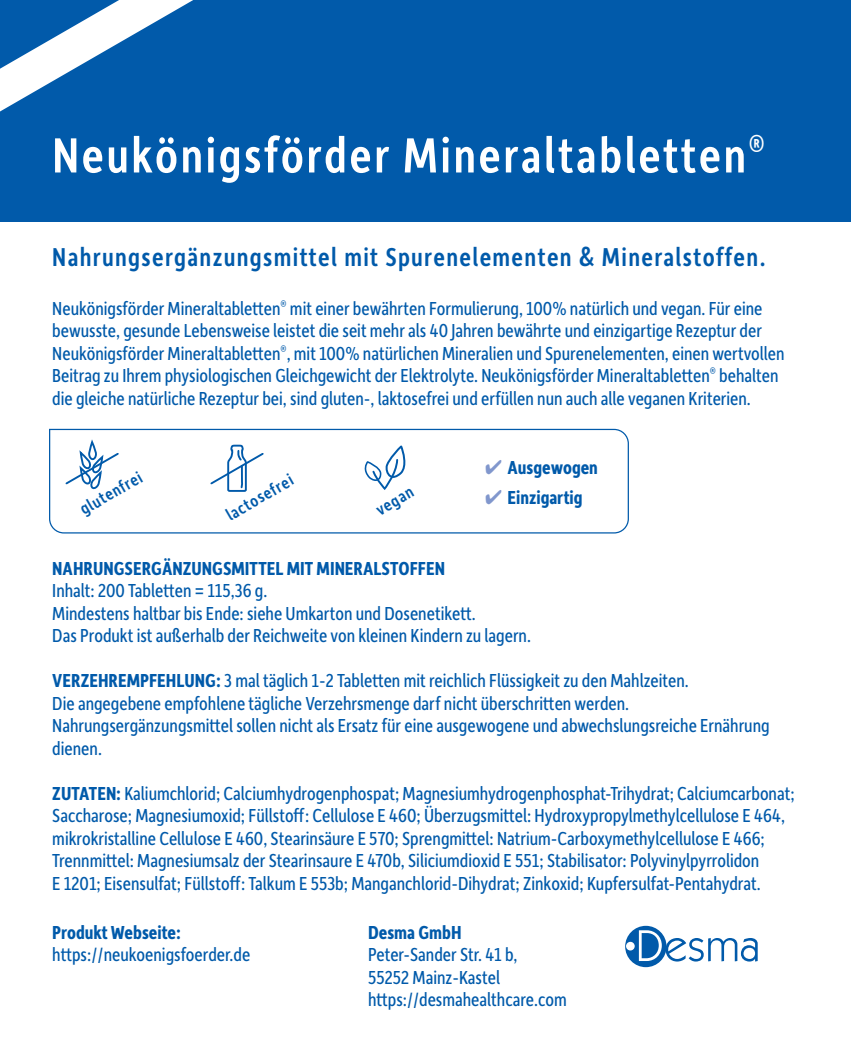
<style>
.page{position:relative;width:851px;height:1063px;background:#fff}
.page>*{position:absolute;margin:0;border:0;box-sizing:border-box;transform-origin:0 0}
.t1{font:500 52.5px "Depot New Condensed";letter-spacing:.05em;color:#fff}
.t2{font:500 27.5px "Depot New Condensed";letter-spacing:.05em;color:#015aaa}
.t3{font:20px/22.5px "Depot New Condensed";color:#015aaa}
.t4{font:700 20px "Depot New Condensed";color:#015aaa}
.t5{font:500 18px "Depot New Condensed";color:#015aaa}
.s1{color:#8197cd}
.s2{font-weight:700}
</style>
<div class="page">
<div style="left:0;top:0;width:850px;height:221px;background:#015aaa"></div>
<svg style="left:0;top:0;width:193px;height:112px"></svg>
<div style="left:625px;top:926px;width:41px;height:41px;background:#015aaa;border-radius:50%"></div>
<svg style="left:638px;top:930px;width:119px;height:32px"></svg>
<div style="left:626px;top:942px;width:8px;height:8px;background:#fff;border-radius:50%"></div>
<svg style="left:49px;top:428px;width:580px;height:106px"></svg>
<svg style="left:64px;top:442px;width:56px;height:53px"></svg>
<svg style="left:362px;top:443px;width:45px;height:48px"></svg>
<svg style="left:209px;top:443px;width:56px;height:50px"></svg>
<h1 class="t1" style="left:52px;top:121px;width:714px">Neukönigsförder Mineraltabletten<sup>®</sup></h1>
<h2 class="t2" style="left:52px;top:239px;width:714px">Nahrungsergänzungsmittel mit Spurenelementen &amp; Mineralstoffen.</h2>
<p class="t3" style="left:52px;top:296px;width:733px">Neukönigsförder Mineraltabletten<sup>®</sup> mit einer bewährten Formulierung, 100% natürlich und vegan. Für eine bewusste, gesunde Lebensweise leistet die seit mehr als 40 Jahren bewährte und einzigartige Rezeptur der Neukönigsförder Mineraltabletten<sup>®</sup>, mit 100% natürlichen Mineralien und Spurenelementen, einen wertvollen Beitrag zu Ihrem physiologischen Gleichgewicht der Elektrolyte. Neukönigsförder Mineraltabletten<sup>®</sup> behalten die gleiche natürliche Rezeptur bei, sind gluten-, laktosefrei und erfüllen nun auch alle veganen Kriterien.</p>
<p class="t5" style="left:75px;top:500px;width:70px;rotate:-30deg">glutenfrei</p>
<p class="t5" style="left:221px;top:506px;width:76px;rotate:-30deg">lactosefrei</p>
<p class="t5" style="left:371px;top:500px;width:42px;rotate:-30deg">vegan</p>
<p class="t4" style="left:485px;top:454px;width:114px"><span class="s1">✔</span> Ausgewogen</p>
<p class="t4" style="left:485px;top:484px;width:99px"><span class="s1">✔</span> Einzigartig</p>
<p class="t4" style="left:52px;top:555px;width:394px">NAHRUNGSERGÄNZUNGSMITTEL MIT MINERALSTOFFEN</p>
<p class="t3" style="left:52px;top:578px;width:480px">Inhalt: 200 Tabletten = 115,36 g.<br>Mindestens haltbar bis Ende: siehe Umkarton und Dosenetikett.<br>Das Produkt ist außerhalb der Reichweite von kleinen Kindern zu lagern.</p>
<p class="t3" style="left:52px;top:668px;width:718px"><span class="s2">VERZEHREMPFEHLUNG:</span> 3 mal täglich 1-2 Tabletten mit reichlich Flüssigkeit zu den Mahlzeiten.<br>Die angegebene empfohlene tägliche Verzehrsmenge darf nicht überschritten werden.<br>Nahrungsergänzungsmittel sollen nicht als Ersatz für eine ausgewogene und abwechslungsreiche Ernährung dienen.</p>
<p class="t3" style="left:52px;top:781px;width:743px"><span class="s2">ZUTATEN:</span> Kaliumchlorid; Calciumhydrogenphospat; Magnesiumhydrogenphosphat-Trihydrat; Calciumcarbonat; Saccharose; Magnesiumoxid; Füllstoff: Cellulose E 460; Überzugsmittel: Hydroxypropylmethylcellulose E 464, mikrokristalline Cellulose E 460, Stearinsäure E 570; Sprengmittel: Natrium-Carboxymethylcellulose E 466; Trennmittel: Magnesiumsalz der Stearinsaure E 470b, Siliciumdioxid E 551; Stabilisator: Polyvinylpyrrolidon<br>E 1201; Eisensulfat; Füllstoff: Talkum E 553b; Manganchlorid-Dihydrat; Zinkoxid; Kupfersulfat-Pentahydrat.</p>
<p class="t4" style="left:52px;top:919px;width:130px">Produkt Webseite:</p>
<p class="t3" style="left:52px;top:942px;width:199px">https://neukoenigsfoerder.de</p>
<p class="t4" style="left:368px;top:919px;width:95px">Desma GmbH</p>
<p class="t3" style="left:368px;top:942px;width:200px">Peter-Sander Str. 41 b,<br>55252 Mainz-Kastel https://desmahealthcare.com</p>
</div>
